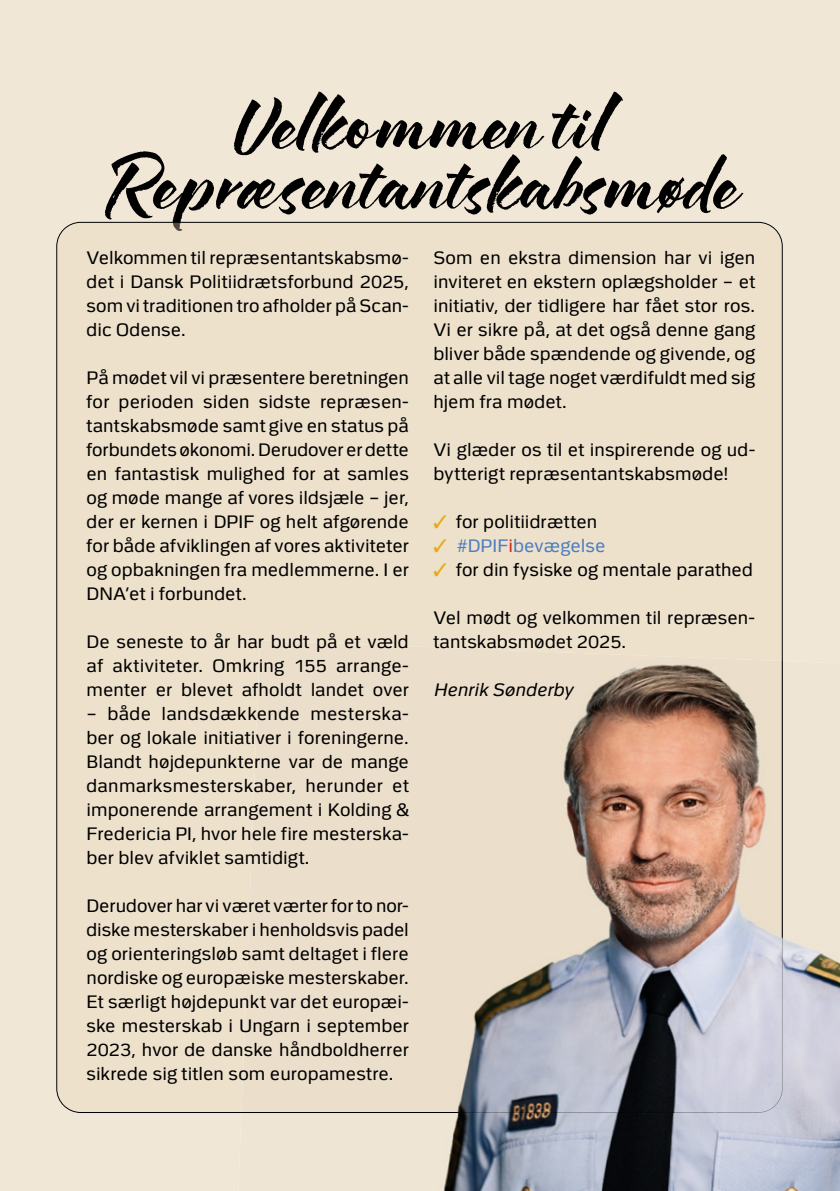
<style>
.page{position:relative;width:840px;height:1191px;background:#fff}
.page>*{position:absolute;margin:0;border:0;box-sizing:border-box;transform-origin:0 0}
.t1{font:60px/60px "Hello Bloomie Script";color:#000;text-align:center}
.t2{font:18px/24px "Politi";letter-spacing:.005em;color:#000;text-align:justify}
.t3{font:18px "Politi";color:#4e7ec0}
.t4{font:italic 18px "Politi";letter-spacing:.005em;color:#000}
.s1{color:#eaa90e}
.s2{color:#ce2717}
</style>
<div class="page">
<div style="left:0;top:0;width:839px;height:1191px;background:#f1e7d7"></div>
<div style="left:103px;top:150px;width:647px;height:72px;background:#f1e7d7"></div>
<div style="left:56px;top:222px;width:726px;height:891px;background:#ede1cc"></div>
<img style="left:782px;top:661px;width:57px;height:344px">
<img style="left:776px;top:1005px;width:63px;height:186px">
<img style="left:238px;top:1104px;width:538px;height:87px">
<img style="left:771px;top:1147px;width:10px;height:16px">
<img style="left:241px;top:640px;width:490px;height:472px">
<img style="left:241px;top:1112px;width:474px;height:1px">
<img style="left:714px;top:661px;width:67px;height:451px">
<h1 class="t1" style="left:103px;top:96px;width:635px">Velkommen til<br>Repræsentantskabsmøde</h1>
<p class="t2" style="left:86px;top:246px;width:324px">Velkommen til repræsentantskabsmø&shy;det i Dansk Politiidrætsforbund 2025, som vi traditionen tro afholder på Scan&shy;dic Odense.</p>
<p class="t2" style="left:86px;top:366px;width:324px">På mødet vil vi præsentere beretningen for perioden siden sidste repræsen&shy;tantskabsmøde samt give en status på forbundets økonomi. Derudover er dette en fantastisk mulighed for at samles og møde mange af vores ildsjæle – jer, der er kernen i DPIF og helt afgørende for både afviklingen af vores aktiviteter og opbakningen fra medlemmerne. I er DNA’et i forbundet.</p>
<p class="t2" style="left:86px;top:630px;width:324px">De seneste to år har budt på et væld af aktiviteter. Omkring 155 arrange&shy;menter er blevet afholdt landet over</p>
<p class="t2" style="left:86px;top:702px;width:324px">– både landsdækkende mesterska&shy;ber og lokale initiativer i foreningerne.<br>Blandt højdepunkterne var de mange danmarksmesterskaber, herunder et imponerende arrangement i Kolding &amp; Fredericia PI, hvor hele fire mesterska&shy;ber blev afviklet samtidigt.</p>
<p class="t2" style="left:86px;top:894px;width:324px">Derudover har vi været værter for to nor&shy;diske mesterskaber i henholdsvis padel og orienteringsløb samt deltaget i flere nordiske og europæiske mesterskaber.<br>Et særligt højdepunkt var det europæi&shy;ske mesterskab i Ungarn i september 2023, hvor de danske håndboldherrer sikrede sig titlen som europamestre.</p>
<p class="t2" style="left:433px;top:246px;width:323px">Som en ekstra dimension har vi igen inviteret en ekstern oplægsholder – et initiativ, der tidligere har fået stor ros.<br>Vi er sikre på, at det også denne gang bliver både spændende og givende, og at alle vil tage noget værdifuldt med sig hjem fra mødet.</p>
<p class="t2" style="left:433px;top:438px;width:323px">Vi glæder os til et inspirerende og ud&shy;bytterigt repræsentantskabsmøde!</p>
<p class="t2" style="left:433px;top:510px;width:165px"><span class="s1">✓</span> for politiidrætten</p>
<p class="t3" style="left:433px;top:536px;width:174px"><span class="s1">✓</span> #DPIF<span class="s2">i</span>bevægelse</p>
<p class="t2" style="left:433px;top:558px;width:321px"><span class="s1">✓</span> for din fysiske og mentale parathed</p>
<p class="t2" style="left:433px;top:606px;width:323px">Vel mødt og velkommen til repræsen&shy;tantskabsmødet 2025.</p>
<p class="t4" style="left:433px;top:680px;width:141px">Henrik Sønderby</p>
</div>
